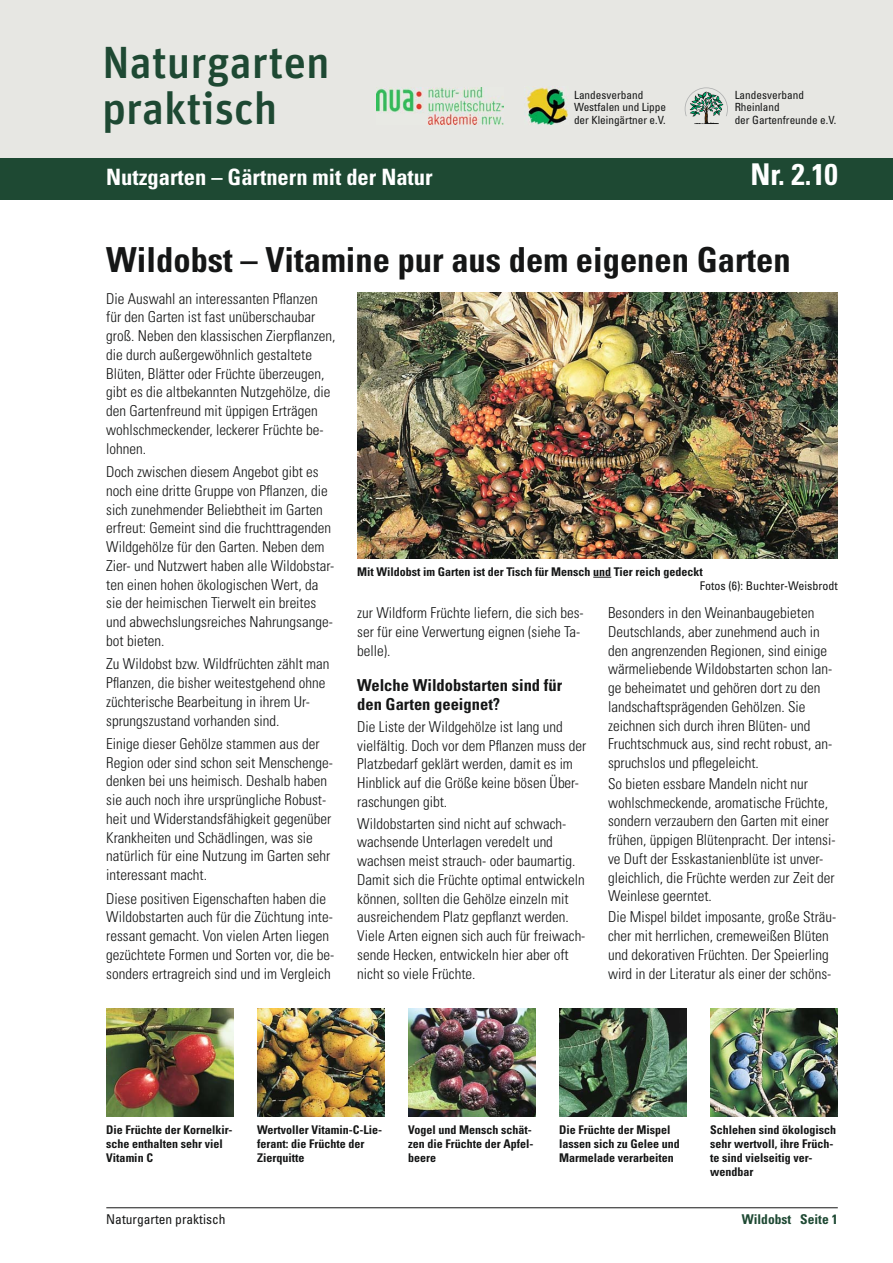
<style>
.page{position:relative;width:893px;height:1263px;background:#fff}
.page>*{position:absolute;margin:0;border:0;box-sizing:border-box;transform-origin:0 0}
.t1{font:500 45px/46.5px "Unit Pro";color:#1e4933}
.t2{font:700 condensed 34.5px "Univers LT Std";color:#151616}
.t3{font:700 condensed 30px "Univers LT Std";color:#fff}
.t4{font:700 condensed 22.5px "Univers LT Std";color:#fff}
.t5{font:700 condensed 16.5px/19.5px "Univers LT Std";color:#151616}
.t6{font:300 condensed 15px/18.8px "Univers LT Std";color:#151616}
.t7{font:condensed 13.5px "Univers LT Std";color:#151616}
.t8{font:700 condensed 13.5px "Univers LT Std";color:#1e4933}
.t9{font:700 condensed 12px/14.2px "Univers LT Std";color:#151616}
.t10{font:condensed 12px "Univers";color:#151616}
.t11{font:condensed 11.25px/12.8px "Univers";color:#151616}
</style>
<div class="page">
<hr style="left:106px;top:1208px;width:732px;height:1px;background:#151616">
<div style="left:0;top:157px;width:893px;height:43px;background:#1e4933"></div>
<div style="left:0;top:0;width:893px;height:157px;background:#e7e7e3"></div>
<img style="left:525px;top:87px;width:43px;height:38px">
<img style="left:376px;top:88px;width:128px;height:36px">
<svg style="left:685px;top:87px;width:43px;height:37px"></svg>
<img style="left:357px;top:293px;width:481px;height:266px">
<img style="left:106px;top:1008px;width:128px;height:108px">
<img style="left:257px;top:1008px;width:128px;height:108px">
<img style="left:408px;top:1008px;width:128px;height:108px">
<img style="left:559px;top:1008px;width:128px;height:108px">
<img style="left:710px;top:1008px;width:128px;height:108px">
<svg style="left:593px;top:577px;width:18px;height:1px"></svg>
<h1 class="t1" style="left:102px;top:42px;width:229px">Naturgarten praktisch</h1>
<p class="t11" style="left:574px;top:89px;width:94px">Landesverband<br>Westfalen und Lippe der Kleingärtner e.V.</p>
<p class="t11" style="left:735px;top:89px;width:103px">Landesverband<br>Rheinland<br>der Gartenfreunde e.V.</p>
<h3 class="t4" style="left:106px;top:169px;width:328px">Nutzgarten – Gärtnern mit der Natur</h3>
<h3 class="t3" style="left:750px;top:163px;width:89px">Nr. 2.10</h3>
<h2 class="t2" style="left:106px;top:246px;width:686px">Wildobst – Vitamine pur aus dem eigenen Garten</h2>
<p class="t6" style="left:106px;top:290px;width:231px">Die Auswahl an interessanten Pflanzen für den Garten ist fast unüberschaubar groß. Neben den klassischen Zierpflanzen, die durch außergewöhnlich gestaltete Blüten, Blätter oder Früchte überzeugen, gibt es die altbekannten Nutzgehölze, die den Gartenfreund mit üppigen Erträgen wohlschmeckender, leckerer Früchte be&shy;lohnen.</p>
<p class="t6" style="left:106px;top:463px;width:229px">Doch zwischen diesem Angebot gibt es noch eine dritte Gruppe von Pflanzen, die sich zunehmender Beliebtheit im Garten erfreut: Gemeint sind die fruchttragenden Wildgehölze für den Garten. Neben dem Zier- und Nutzwert haben alle Wildobstar&shy;ten einen hohen ökologischen Wert, da sie der heimischen Tierwelt ein breites und abwechslungsreiches Nahrungsange&shy;bot bieten.</p>
<p class="t6" style="left:106px;top:656px;width:225px">Zu Wildobst bzw. Wildfrüchten zählt man Pflanzen, die bisher weitestgehend ohne züchterische Bearbeitung in ihrem Ur&shy;sprungszustand vorhanden sind.</p>
<p class="t6" style="left:106px;top:735px;width:228px">Einige dieser Gehölze stammen aus der Region oder sind schon seit Menschenge&shy;denken bei uns heimisch. Deshalb haben sie auch noch ihre ursprüngliche Robust&shy;heit und Widerstandsfähigkeit gegenüber Krankheiten und Schädlingen, was sie natür lich für eine Nutzung im Garten sehr interessant macht.</p>
<p class="t6" style="left:106px;top:890px;width:229px">Diese positiven Eigenschaften haben die Wildobstarten auch für die Züchtung inte&shy;ressant gemacht. Von vielen Arten liegen gezüchtete Formen und Sorten vor, die be&shy;sonders ertragreich sind und im Vergleich</p>
<p class="t9" style="left:357px;top:566px;width:347px">Mit Wildobst im Garten ist der Tisch für Mensch und Tier reich gedeckt</p>
<p class="t10" style="left:700px;top:582px;width:139px">Fotos (6): Buchter-Weisbrodt</p>
<p class="t6" style="left:357px;top:604px;width:228px">zur Wildform Früchte liefern, die sich bes&shy;ser für eine Verwertung eignen (siehe Ta&shy;belle).</p>
<p class="t5" style="left:357px;top:677px;width:206px">Welche Wildobstarten sind für den Garten geeignet?</p>
<p class="t6" style="left:357px;top:718px;width:231px">Die Liste der Wildgehölze ist lang und vielfältig. Doch vor dem Pflanzen muss der Platzbedarf geklärt werden, damit es im Hinblick auf die Größe keine bösen Über&shy;raschungen gibt.</p>
<p class="t6" style="left:357px;top:815px;width:230px">Wildobstarten sind nicht auf schwach&shy;wachsende Unterlagen veredelt und wachsen meist strauch- oder baumartig.<br>Damit sich die Früchte optimal entwickeln können, sollten die Gehölze einzeln mit ausreichendem Platz gepflanzt werden.<br>Viele Arten eignen sich auch für freiwach&shy;sende Hecken, entwickeln hier aber oft nicht so viele Früchte.</p>
<p class="t6" style="left:608px;top:604px;width:226px">Besonders in den Weinanbaugebieten Deutschlands, aber zunehmend auch in den angrenzenden Regionen, sind einige wärmeliebende Wildobstarten schon lan&shy;ge beheimatet und gehören dort zu den landschaftsprägenden Gehölzen. Sie zeichnen sich durch ihren Blüten- und Fruchtschmuck aus, sind recht robust, an&shy;spruchslos und pflegeleicht.</p>
<p class="t6" style="left:608px;top:775px;width:229px">So bieten essbare Mandeln nicht nur wohlschmeckende, aromatische Früchte, sondern verzaubern den Garten mit einer frühen, üppigen Blütenpracht. Der intensi&shy;ve Duft der Esskastanienblüte ist unver&shy;gleichlich, die Früchte werden zur Zeit der Weinlese geerntet.</p>
<p class="t6" style="left:608px;top:909px;width:230px">Die Mispel bildet imposante, große Sträu&shy;cher mit herrlichen, cremeweißen Blüten und dekorativen Früchten. Der Speierling wird in der Literatur als einer der schöns-</p>
<p class="t9" style="left:106px;top:1123px;width:128px">Die Früchte der Kornelkir&shy;sche enthalten sehr viel<br>Vitamin C</p>
<p class="t9" style="left:257px;top:1123px;width:127px">Wertvoller Vitamin-C-Lie&shy;ferant: die Früchte der<br>Zierquitte</p>
<p class="t9" style="left:408px;top:1123px;width:127px">Vogel und Mensch schät&shy;zen die Früchte der Apfel&shy;beere</p>
<p class="t9" style="left:559px;top:1123px;width:122px">Die Früchte der Mispel lassen sich zu Gelee und<br>Marmelade verarbeiten</p>
<p class="t9" style="left:710px;top:1123px;width:128px">Schlehen sind ökologisch sehr wertvoll, ihre Früch&shy;te sind vielseitig ver&shy;wendbar</p>
<p class="t7" style="left:106px;top:1214px;width:121px">Naturgarten praktisch</p>
<p class="t8" style="left:742px;top:1214px;width:97px">Wildobst Seite 1</p>
</div>
